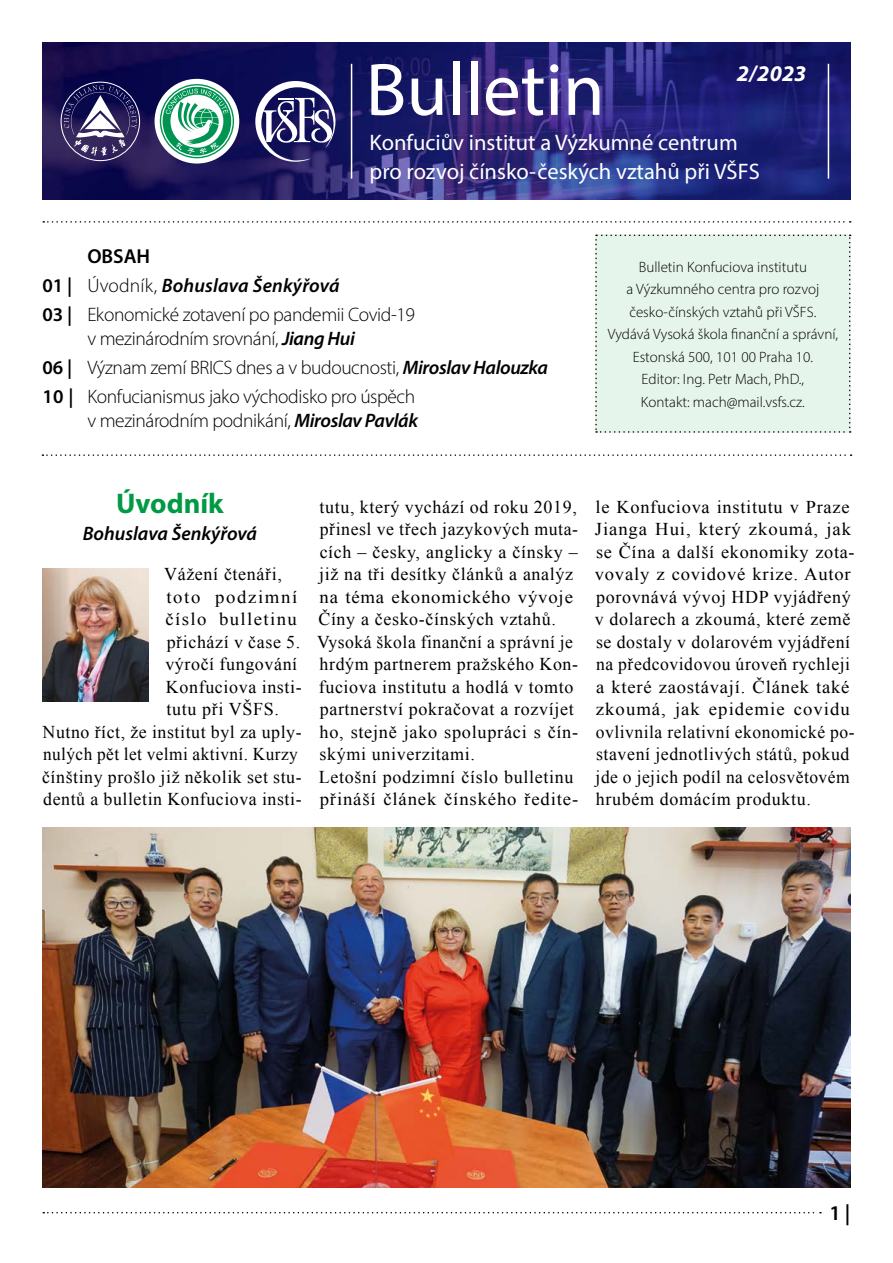
<style>
.page{position:relative;width:893px;height:1263px;background:#fff}
.page>*{position:absolute;margin:0;border:0;box-sizing:border-box;transform-origin:0 0}
.t1{font:75px "Myriad Pro";color:#fff}
.t2{font:700 28.5px "Myriad Pro";color:#009a44}
.t3{font:22.5px/28.5px "Myriad Pro";color:#fff}
.t4{font:italic 700 22.5px "Myriad Pro";color:#fff}
.t5{font:600 21px "Myriad Pro";color:#000}
.t6{font:600 20.25px "Myriad Pro";color:#000}
.t7{font:300 19.5px/29.2px "Myriad Pro";letter-spacing:-.02em;color:#000}
.t8{font:italic 600 19.5px "Myriad Pro";color:#000}
.t9{font:18px/22.5px "Times New Roman";letter-spacing:.035em;color:#000}
.t10{font:18px "Times New Roman";letter-spacing:.035em;color:#000;scale:.96 1}
.t11{font:18px "Times New Roman";letter-spacing:.075em;color:#000;scale:1.04 1}
.t12{font:18px "Times New Roman";letter-spacing:.09em;color:#000;scale:1.04 1}
.t13{font:300 15px/22.5px "Myriad Pro";color:#000;text-align:center}
.s1{font-weight:600}
.s2{font-weight:600;font-style:italic}
</style>
<div class="page">
<div style="left:595px;top:235px;width:256px;height:198px;background:#e6f5ec"></div>
<svg style="left:42px;top:454px;width:809px;height:2px"></svg>
<svg style="left:43px;top:1212px;width:778px;height:1px"></svg>
<img style="left:43px;top:43px;width:807px;height:157px">
<svg style="left:255px;top:81px;width:80px;height:81px"></svg>
<div style="left:155px;top:79px;width:84px;height:85px;background:#fff;border-radius:50%"></div>
<svg style="left:160px;top:84px;width:74px;height:74px"></svg>
<hr style="left:351px;top:64px;width:1px;height:115px;background:#fff">
<hr style="left:828px;top:64px;width:1px;height:115px;background:#fff">
<svg style="left:43px;top:221px;width:808px;height:2px"></svg>
<img style="left:43px;top:569px;width:106px;height:133px">
<svg style="left:61px;top:82px;width:79px;height:79px;background:#4d4676"></svg>
<img style="left:43px;top:827px;width:807px;height:360px">
<h1 class="t1" style="left:366px;top:43px;width:240px">Bulletin</h1>
<p class="t4" style="left:737px;top:58px;width:71px">2/2023</p>
<p class="t3" style="left:370px;top:128px;width:392px">Konfuciův institut a Výzkumné centrum pro rozvoj čínsko-českých vztahů při VŠFS</p>
<p class="t6" style="left:87px;top:243px;width:64px">OBSAH</p>
<p class="t7" style="left:42px;top:271px;width:374px"><span class="s1">01 |</span> Úvodník, <span class="s2">Bohuslava Šenkýřová<br></span><span class="s1">03 |</span> Ekonomické zotavení po pandemii Covid-19</p>
<p class="t7" style="left:42px;top:323px;width:507px;text-indent:45px">v mezinárodním srovnání, <span class="s2">Jiang Hui<br></span><span class="s1">06 |</span> Význam zemí BRICS dnes a v budoucnosti, <span class="s2">Miroslav Halouzka<br></span><span class="s1">10 |</span> Konfucianismus jako východisko pro úspěch</p>
<p class="t7" style="left:87px;top:405px;width:332px">v mezinárodním podnikání, <span class="s2">Miroslav Pavlák</span></p>
<p class="t13" style="left:608px;top:255px;width:232px">Bulletin Konfuciova institutu<br>a Výzkumného centra pro rozvoj česko-čínských vztahů při VŠFS.<br>Vydává Vysoká škola finanční a správní,<br>Estonská 500, 101 00 Praha 10.<br>Editor: Ing. Petr Mach, PhD.,<br>Kontakt: mach@mail.vsfs.cz.</p>
<h2 class="t2" style="left:116px;top:485px;width:109px">Úvodník</h2>
<p class="t8" style="left:83px;top:521px;width:176px">Bohuslava Šenkýřová</p>
<p class="t9" style="left:164px;top:562px;width:119px">Vážení čtenáři,</p>
<p class="t12" style="left:166px;top:584px;width:127px">toto podzimní</p>
<p class="t11" style="left:166px;top:607px;width:128px">číslo bulletinu</p>
<p class="t9" style="left:167px;top:630px;width:135px">přichází v čase 5.</p>
<p class="t9" style="left:165px;top:652px;width:133px">výročí fungování</p>
<p class="t9" style="left:166px;top:675px;width:137px">Konfuciova insti-</p>
<p class="t9" style="left:166px;top:697px;width:114px">tutu při VŠFS.</p>
<p class="t9" style="left:43px;top:720px;width:261px">Nutno říct, že institut byl za uply-</p>
<p class="t10" style="left:43px;top:742px;width:267px">nulých pět let velmi aktivní. Kurzy</p>
<p class="t9" style="left:42px;top:765px;width:261px">čínštiny prošlo již několik set stu-</p>
<p class="t9" style="left:43px;top:787px;width:260px">dentů a bulletin Konfuciova insti-</p>
<p class="t9" style="left:317px;top:495px;width:263px">tutu, který vychází od roku 2019, přinesl ve třech jazykových muta&shy;cích – česky, anglicky a čínsky – již na tři desítky článků a analýz na téma ekonomického vývoje<br>Číny a česko-čínských vztahů.<br>Vysoká škola finanční a správní je hrdým partnerem pražského Kon&shy;fuciova institutu a hodlá v tomto partnerství pokračovat a rozvíjet ho, stejně jako spolupráci s čín&shy;skými univerzitami.<br>Letošní podzimní číslo bulletinu přináší článek čínského ředite-</p>
<p class="t9" style="left:595px;top:495px;width:261px">le Konfuciova institutu v Praze<br>Jianga Hui, který zkoumá, jak se Čína a další ekonomiky zota&shy;vovaly z covidové krize. Autor porovnává vývoj HDP vyjádřený v dolarech a zkoumá, které země se dostaly v dolarovém vyjádření na předcovidovou úroveň rychleji a které zaostávají. Článek také zkoumá, jak epidemie covidu ovlivnila relativní ekonomické po&shy;stavení jednotlivých států, pokud jde o jejich podíl na celosvětovém hrubém domácím produktu.</p>
<p class="t5" style="left:829px;top:1200px;width:23px">1 |</p>
</div>
